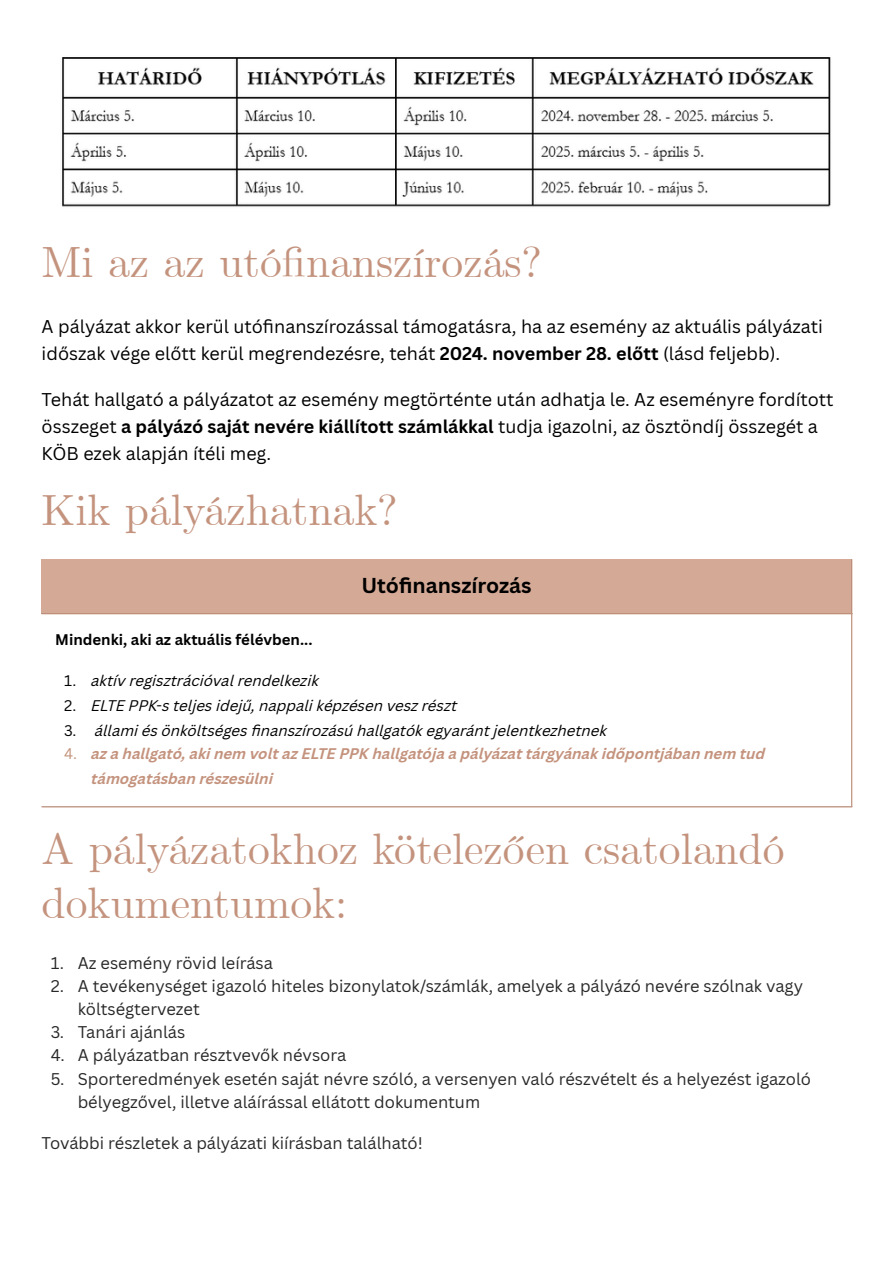
<style>
.page{position:relative;width:894px;height:1263px;background:#fff}
.page>*{position:absolute;margin:0;border:0;box-sizing:border-box;transform-origin:0 0}
.t1{font:43.5px/54px "CMU Serif";color:#c4937e}
.t2{font:700 21px "Canva Sans";color:#000}
.t3{font:18px/27px "Canva Sans";color:#000}
.t4{font:16.5px/22.5px "Canva Sans";color:#282828}
.t5{font:italic 15px "Canva Sans";color:#000}
.t6{font:italic 700 15px/24.8px "Canva Sans";color:#c4937e}
.t7{font:700 15px "Canva Sans";color:#000}
.s1{font-weight:700}
.s2{font-style:normal}
.s3{font-weight:400;font-style:normal}
</style>
<div class="page">
<img style="left:62px;top:57px;width:769px;height:150px">
<div style="left:42px;top:559px;width:809px;height:55px;background:#d4a996"></div>
<hr style="left:850px;top:559px;width:2px;height:247px;background:#c4937e">
<hr style="left:42px;top:613px;width:810px;height:1px;background:#c4937e">
<hr style="left:42px;top:806px;width:810px;height:1px;background:#c4937e">
<h2 class="t1" style="left:42px;top:238px;width:502px">Mi az az utófinanszírozás?</h2>
<p class="t3" style="left:42px;top:313px;width:782px">A pályázat akkor kerül utófi nanszírozással támogatásra, ha az esemény az aktuális pályázati időszak vége előtt kerül megrendezésre, tehát <span class="s1">2024. november 28. előtt</span> (lásd feljebb).</p>
<p class="t3" style="left:42px;top:386px;width:793px">Tehát hallgató a pályázatot az esemény megtörténte után adhatja le. Az eseményre fordított összeget <span class="s1">a pályázó saját nevére kiállított számlákkal</span> tudja igazolni, az ösztöndíj összegét a<br>KÖB ezek alapján ítéli meg.</p>
<h2 class="t1" style="left:42px;top:486px;width:357px">Kik pályázhatnak?</h2>
<p class="t2" style="left:361px;top:570px;width:172px">Utófi nanszírozás</p>
<p class="t7" style="left:55px;top:629px;width:259px">Mindenki, aki az aktuális félévben...</p>
<p class="t5" style="left:64px;top:675px;width:256px"><span class="s2">1.</span> aktív regisztrációval rendelkezik</p>
<p class="t5" style="left:64px;top:700px;width:394px"><span class="s2">2.</span> ELTE PPK-s teljes idejű, nappali képzésen vesz részt</p>
<p class="t5" style="left:64px;top:724px;width:544px"><span class="s2">3.</span> állami és önköltséges finanszírozású hallgatók egyaránt jelentkezhetnek</p>
<p class="t6" style="left:91px;top:743px;width:675px;text-indent:-27px"><span class="s3">4.</span> az a hallgató, aki nem volt az ELTE PPK hallgatója a pályázat tárgyának időpontjában nem tud támogatásban részesülni</p>
<p class="t1" style="left:42px;top:825px;width:744px">A pályázatokhoz kötelezően csatolandó dokumentumok:</p>
<p class="t4" style="left:51px;top:951px;width:224px">1. Az esemény rövid leírása</p>
<p class="t4" style="left:78px;top:975px;width:726px;text-indent:-27px">2. A tevékenységet igazoló hiteles bizonylatok/számlák, amelyek a pályázó nevére szólnak vagy költségtervezet</p>
<p class="t4" style="left:51px;top:1021px;width:136px">3. Tanári ajánlás</p>
<p class="t4" style="left:51px;top:1043px;width:297px">4. A pályázatban résztvevők névsora</p>
<p class="t4" style="left:78px;top:1066px;width:734px;line-height:23.7px;text-indent:-27px">5. Sporteredmények esetén saját névre szóló, a versenyen való részvételt és a helyezést igazoló bélyegzővel, illetve aláírással ellátott dokumentum</p>
<p class="t4" style="left:42px;top:1131px;width:382px">További részletek a pályázati kiírásban található!</p>
</div>
